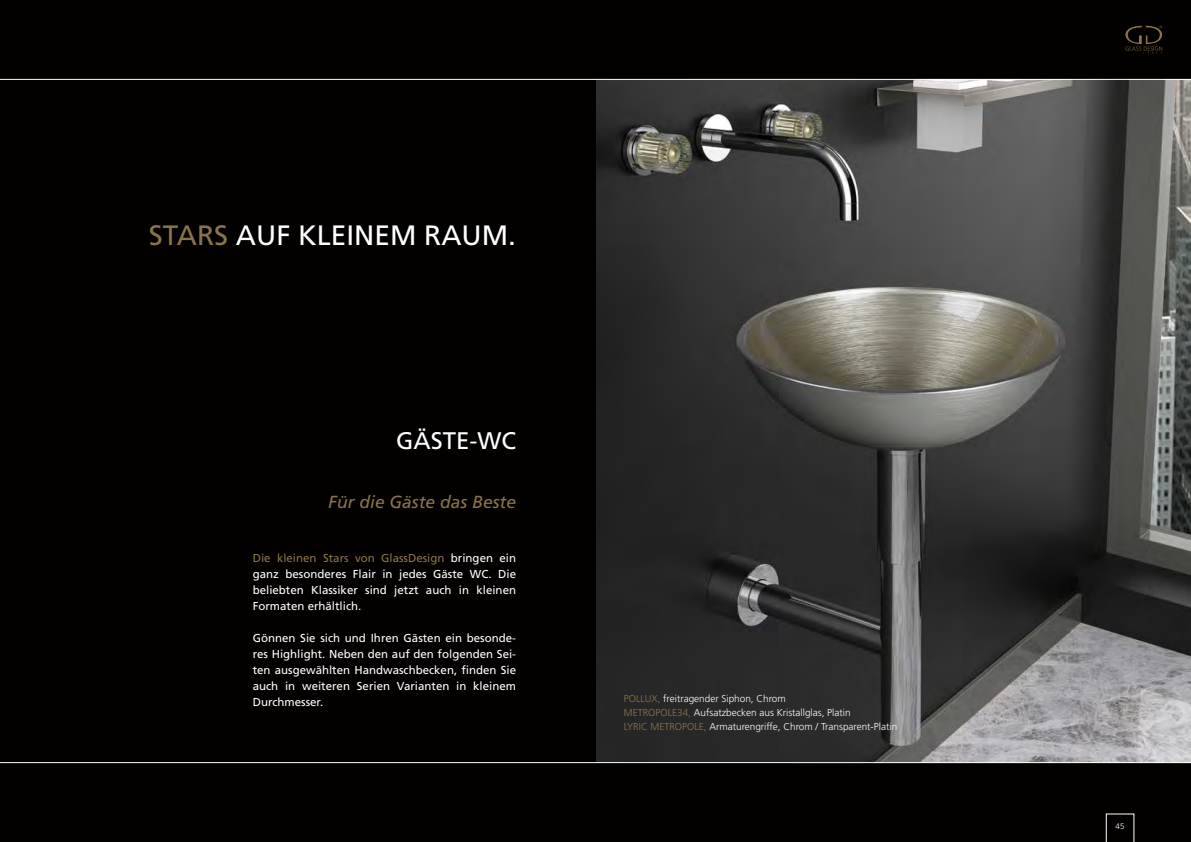
<style>
.page{position:relative;width:1191px;height:842px;background:#fff}
.page>*{position:absolute;margin:0;border:0;box-sizing:border-box;transform-origin:0 0}
.t1{font:28px "Frutiger LT Std";color:#fff}
.t2{font:24px "Frutiger LT Std";color:#fff}
.t3{font:italic 17.5px "Frutiger LT Std";color:#8b744b}
.t4{font:11.5px/16px "Frutiger LT Std";color:#fff;text-align:justify}
.t5{font:300 10px/14px "Frutiger LT Std";color:#fff}
.t6{font:300 8px "Frutiger LT Std";color:#fff}
.s1{color:#8b744b}
</style>
<div class="page">
<div style="left:595px;top:0;width:596px;height:842px;background:#030000"></div>
<svg style="left:1106px;top:814px;width:28px;height:28px"></svg>
<svg style="left:1125px;top:26px;width:37px;height:28px"></svg>
<img style="left:596px;top:80px;width:595px;height:682px">
<div style="left:0;top:0;width:595px;height:842px;background:#030000"></div>
<hr style="left:0;top:79px;width:1191px;height:1px;background:#fff">
<hr style="left:0;top:762px;width:1191px;height:1px;background:#fff">
<h1 class="t1" style="left:149px;top:219px;width:369px"><span class="s1">STARS</span> AUF KLEINEM RAUM.</h1>
<h2 class="t2" style="left:396px;top:427px;width:121px">GÄSTE-WC</h2>
<h3 class="t3" style="left:328px;top:492px;width:189px">Für die Gäste das Beste</h3>
<p class="t4" style="left:253px;top:550px;width:265px"><span class="s1">Die kleinen Stars von GlassDesign</span> bringen ein ganz besonderes Flair in jedes Gäste WC. Die beliebten Klassiker sind jetzt auch in kleinen Formaten erhältlich.</p>
<p class="t4" style="left:253px;top:630px;width:265px">Gönnen Sie sich und Ihren Gästen ein besonde&shy;res Highlight. Neben den auf den folgenden Sei&shy;ten ausgewählten Handwaschbecken, finden Sie auch in weiteren Serien Varianten in kleinem Durchmesser.</p>
<p class="t5" style="left:624px;top:691px;width:275px"><span class="s1">POLLUX,</span> freitragender Siphon, Chrom<br><span class="s1">METROPOLE34,</span> Aufsatzbecken aus Kristallglas, Platin<br><span class="s1">LYRIC METROPOLE,</span> Armaturengriffe, Chrom / Transparent-Platin</p>
<p class="t6" style="left:1115px;top:821px;width:10px">45</p>
</div>
